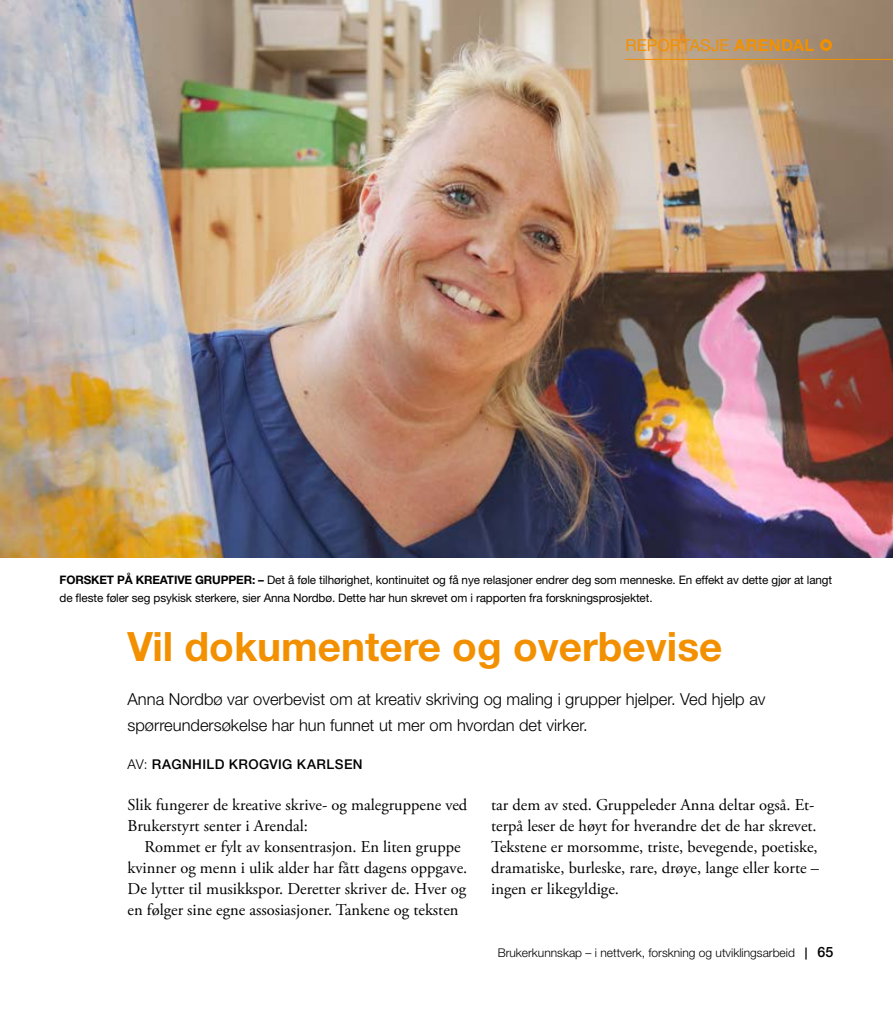
<style>
.page{position:relative;width:893px;height:1021px;background:#fff}
.page>*{position:absolute;margin:0;border:0;box-sizing:border-box;transform-origin:0 0}
.t1{font:700 40.5px "Helvetica Neue";color:#f39000}
.t2{font:16.5px/21px "Adobe Garamond Pro";color:#000}
.t3{font:300 16.5px/25.5px "Helvetica Neue";color:#000}
.t4{font:16.5px "Helvetica Neue";color:#f39000}
.t5{font:700 16.5px "Helvetica Neue";letter-spacing:.01em;color:#f39000}
.t6{font:500 13.5px "Helvetica Neue";letter-spacing:.035em;color:#000}
.t7{font:300 12px "Helvetica Neue";color:#000}
.t8{font:11.7px/18px "Helvetica Neue";letter-spacing:-.01em;color:#000}
.t9{font:700 11.7px "Helvetica Neue";letter-spacing:-.01em;color:#000}
.s1{font-weight:700}
.s2{font-weight:300}
.s3{font-weight:500}
.s4{font-weight:500;font-size:14.25px}
</style>
<div class="page">
<img style="left:0;top:0;width:893px;height:558px">
<hr style="left:625px;top:59px;width:268px;height:1px;background:#f39000">
<svg style="left:820px;top:39px;width:12px;height:12px"></svg>
<p class="t4" style="left:625px;top:36px;width:23px">Reportasje</p>
<p class="t5" style="left:734px;top:35px;width:81px">Arendal</p>
<p class="t9" style="left:60px;top:572px;width:101px">FORSKET PÅ KREATIVE</p>
<p class="t9" style="left:195px;top:572px;width:26px">GRUPPE</p>
<p class="t8" style="left:60px;top:570px;width:774px;text-indent:184px"><span class="s1">R: –</span> Det å føle tilhørighet, kontinuitet og få nye relasjoner endrer deg som menneske. En effekt av dette gjør at langt de fleste føler seg psykisk sterkere, sier Anna Nordbø. Dette har hun skrevet om i rapporten fra forskningsprosjektet.</p>
<h1 class="t1" style="left:128px;top:621px;width:596px">Vil dokumentere og overbevise</h1>
<p class="t3" style="left:128px;top:686px;width:639px">Anna Nordbø var overbevist om at kreativ skriving og maling i grupper hjelper. Ved hjelp av spørreundersøkelse har hun funnet ut mer om hvordan det virker.</p>
<p class="t6" style="left:128px;top:756px;width:237px"><span class="s2">av:</span> RAGNHILD KROGVIG KARLSEN</p>
<p class="t2" style="left:128px;top:795px;width:341px">Slik fungerer de kreative skrive- og malegruppene ved<br>Brukerstyrt senter i Arendal:</p>
<p class="t2" style="left:128px;top:837px;width:341px;text-indent:17px">Rommet er fylt av konsentrasjon. En liten gruppe kvinner og menn i ulik alder har fått dagens oppgave.<br>De lytter til musikkspor. Deretter skriver de. Hver og en følger sine egne assosiasjoner. Tankene og teksten</p>
<p class="t2" style="left:491px;top:795px;width:329px">tar dem av sted. Gruppeleder Anna deltar også. Et&shy;terpå leser de høyt for hverandre det de har skrevet.<br>Tekstene er morsomme, triste, bevegende, poetiske, dramatiske, burleske, rare, drøye, lange eller korte – ingen er likegyldige.</p>
<p class="t7" style="left:498px;top:945px;width:337px">Brukerkunnskap – i nettverk, forskning og utviklingsarbeid <span class="s3">|</span> <span class="s4">65</span></p>
</div>
